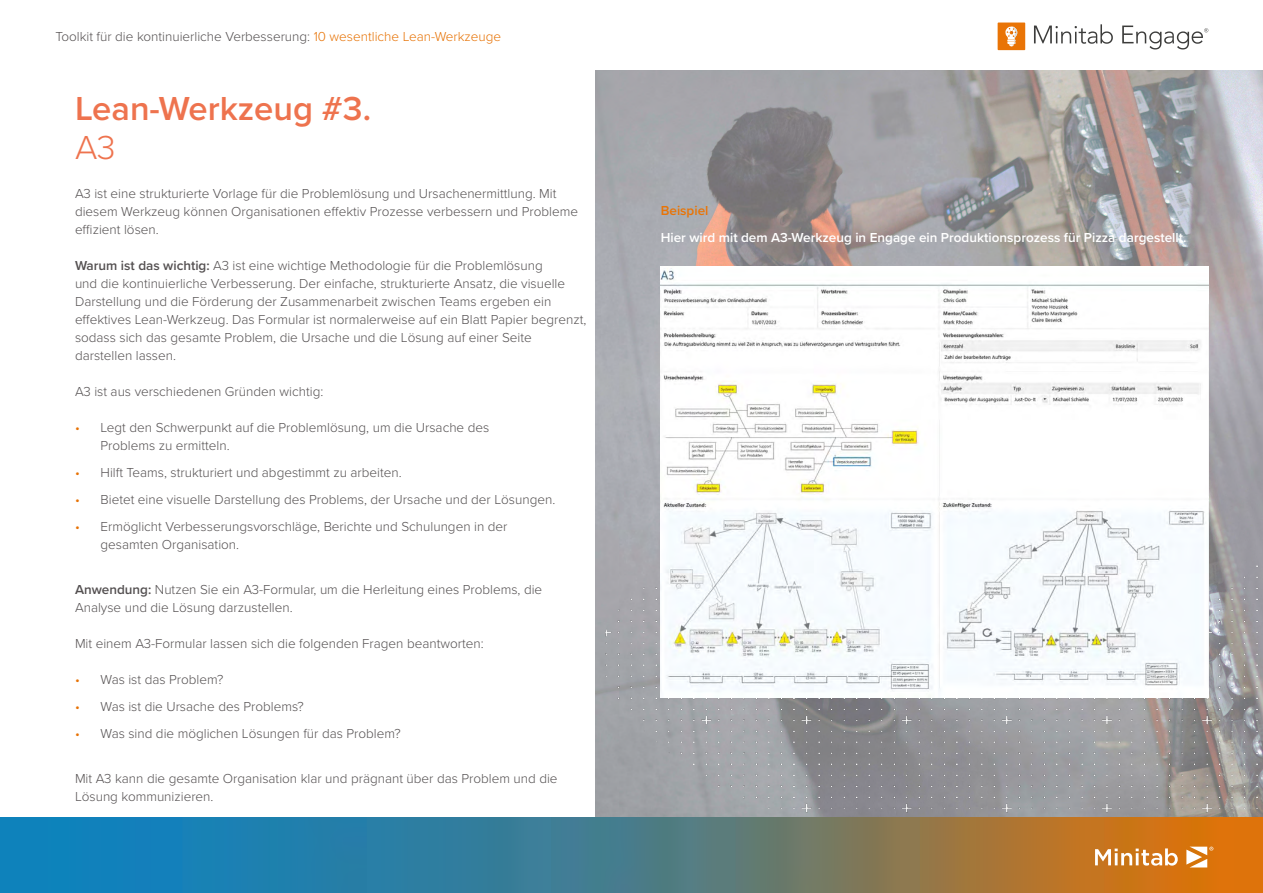
<style>
.page{position:relative;width:1263px;height:893px;background:#fff}
.page>*{position:absolute;margin:0;border:0;box-sizing:border-box;transform-origin:0 0}
.t1{font:600 34.5px "Proxima Nova";color:#ee734e}
.t2{font:300 34.5px "Proxima Nova";color:#ee734e}
.t3{font:300 13.5px/18px "Proxima Nova";color:#545051}
.t4{font:600 13.5px "Proxima Nova";color:#fff}
.t5{font:600 13.5px "Proxima Nova";color:#e97406}
.s1{color:#e77204}
.s2{font-weight:600}
</style>
<div class="page">
<img style="left:596px;top:70px;width:667px;height:247px">
<img style="left:439px;top:317px;width:824px;height:501px">
<img style="left:0;top:818px;width:1263px;height:75px">
<svg style="left:1095px;top:848px;width:83px;height:18px"></svg>
<svg style="left:1186px;top:847px;width:27px;height:20px"></svg>
<svg style="left:505px;top:388px;width:40px;height:40px"></svg>
<div style="left:998px;top:23px;width:27px;height:27px;background:#e97406"></div>
<svg style="left:1005px;top:26px;width:12px;height:20px"></svg>
<svg style="left:1034px;top:24px;width:79px;height:20px"></svg>
<svg style="left:1122px;top:26px;width:86px;height:23px"></svg>
<img style="left:661px;top:266px;width:547px;height:432px">
<p class="t3" style="left:55px;top:27px;width:447px">Toolkit für die kontinuierliche Verbesserung: <span class="s1">10 wesentliche Lean-Werkzeuge</span></p>
<h1 class="t1" style="left:75px;top:82px;width:298px">Lean-Werkzeug #3.</h1>
<h1 class="t2" style="left:75px;top:121px;width:42px">A3</h1>
<p class="t3" style="left:75px;top:183px;width:504px">A3 ist eine strukturierte Vorlage für die Problemlösung und Ursachenermittlung. Mit diesem Werkzeug können Organisationen effektiv Prozesse verbessern und Probleme effizient lösen.</p>
<p class="t3" style="left:75px;top:255px;width:513px"><span class="s2">Warum ist das wichtig:</span> A3 ist eine wichtige Methodologie für die Problemlösung<br>und die kontinuierliche Verbesserung. Der einfache, strukturierte Ansatz, die visuelle Darstellung und die Förderung der Zusammenarbeit zwischen Teams ergeben ein effektives Lean-Werkzeug. Das Formular ist normalerweise auf ein Blatt Papier begrenzt, sodass sich das gesamte Problem, die Ursache und die Lösung auf einer Seite darstellen lassen.</p>
<p class="t3" style="left:75px;top:381px;width:250px">A3 ist aus verschiedenen Gründen wichtig:</p>
<p class="t3" style="left:101px;top:417px;width:390px;text-indent:-26px"><span class="s1">•</span> Legt den Schwerpunkt auf die Problemlösung, um die Ursache des<br>Problems zu ermitteln.</p>
<p class="t3" style="left:75px;top:462px;width:328px"><span class="s1">•</span> Hilft Teams, strukturiert und abgestimmt zu arbeiten.</p>
<p class="t3" style="left:75px;top:489px;width:482px"><span class="s1">•</span> Bietet eine visuelle Darstellung des Problems, der Ursache und der Lösungen.</p>
<p class="t3" style="left:101px;top:516px;width:408px;text-indent:-26px"><span class="s1">•</span> Ermöglicht Verbesserungsvorschläge, Berichte und Schulungen in der gesamten Organisation.</p>
<p class="t3" style="left:75px;top:579px;width:469px"><span class="s2">Anwendung:</span> Nutzen Sie ein A3-Formular, um die Herleitung eines Problems, die<br>Analyse und die Lösung darzustellen.</p>
<p class="t3" style="left:75px;top:633px;width:410px">Mit einem A3-Formular lassen sich die folgenden Fragen beantworten:</p>
<p class="t3" style="left:75px;top:669px;width:150px"><span class="s1">•</span> Was ist das Problem?</p>
<p class="t3" style="left:75px;top:696px;width:230px"><span class="s1">•</span> Was ist die Ursache des Problems?</p>
<p class="t3" style="left:75px;top:723px;width:327px"><span class="s1">•</span> Was sind die möglichen Lösungen für das Problem?</p>
<p class="t3" style="left:75px;top:768px;width:484px">Mit A3 kann die gesamte Organisation klar und prägnant über das Problem und die<br>Lösung kommunizieren.</p>
<p class="t5" style="left:661px;top:201px;width:49px">Beispiel</p>
<p class="t4" style="left:661px;top:228px;width:527px">Hier wird mit dem A3-Werkzeug in Engage ein Produktionsprozess für Pizza dargestellt.</p>
</div>
